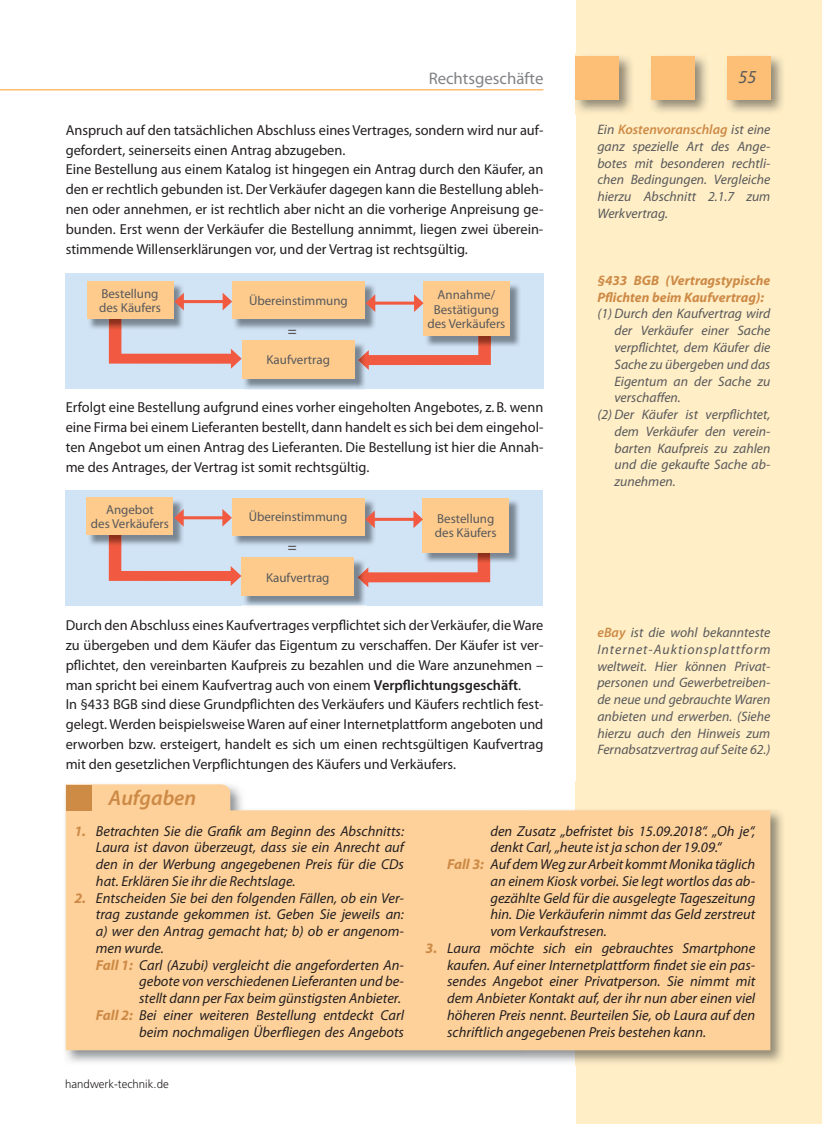
<style>
.page{position:relative;width:822px;height:1124px;background:#fff}
.page>*{position:absolute;margin:0;border:0;box-sizing:border-box;transform-origin:0 0}
.t1{font:italic 600 21.3px "Myriad Pro";color:#cd8a46}
.t2{font:italic 18.3px "Myriad Pro";color:#58595b}
.t3{font:16.8px "Myriad Pro";color:#808285}
.t4{font:600 15.3px "Myriad Pro";color:#58595b}
.t5{font:14.55px/19.8px "Myriad Pro";color:#231f20}
.t6{font:italic 14.55px/16.8px "Myriad Pro";color:#231f20;text-align:justify}
.t7{font:italic 13.65px/16.8px "Myriad Pro";color:#58595b;text-align:justify}
.t8{font:italic 700 13.65px/16.8px "Myriad Pro";color:#cd8a46}
.t9{font:12.9px/14.5px "Myriad Pro";color:#58595b}
.t10{font:300 11.4px "Frutiger LT Std";color:#231f20}
.s1{font-weight:600}
.s2{font-weight:600;color:#cd8a46}
.s3{font-weight:700;color:#cd8a46}
</style>
<div class="page">
<div style="left:575px;top:0;width:246px;height:1124px;background:#ffeec6"></div>
<img style="left:727px;top:56px;width:56px;height:56px">
<div style="left:727px;top:56px;width:43px;height:43px;background:#fdbf75"></div>
<img style="left:651px;top:56px;width:56px;height:56px">
<div style="left:651px;top:56px;width:43px;height:43px;background:#fdbf75"></div>
<img style="left:575px;top:56px;width:57px;height:56px">
<div style="left:575px;top:56px;width:44px;height:43px;background:#fdbf75"></div>
<hr style="left:0;top:89px;width:543px;height:2px;background:#fdbf75">
<img style="left:65px;top:784px;width:718px;height:279px">
<svg style="left:66px;top:784px;width:704px;height:266px;background:#fdd3a0"></svg>
<div style="left:66px;top:785px;width:26px;height:26px;background:#ce8b46"></div>
<div style="left:65px;top:274px;width:478px;height:115px;background:#d1e4f6"></div>
<img style="left:89px;top:283px;width:95px;height:47px">
<div style="left:87px;top:281px;width:86px;height:38px;background:#fecb8d"></div>
<img style="left:242px;top:283px;width:133px;height:46px">
<div style="left:232px;top:281px;width:132px;height:38px;background:#fecb8d"></div>
<img style="left:491px;top:283px;width:29px;height:63px">
<div style="left:423px;top:282px;width:86px;height:54px;background:#fecb8d"></div>
<img style="left:243px;top:341px;width:122px;height:49px">
<div style="left:242px;top:340px;width:112px;height:39px;background:#fecb8d"></div>
<svg style="left:109px;top:293px;width:133px;height:76px"></svg>
<svg style="left:358px;top:294px;width:133px;height:76px"></svg>
<div style="left:65px;top:490px;width:478px;height:115px;background:#d1e4f6"></div>
<img style="left:89px;top:500px;width:94px;height:46px">
<div style="left:87px;top:498px;width:86px;height:37px;background:#fecb8d"></div>
<img style="left:241px;top:499px;width:134px;height:46px">
<div style="left:232px;top:498px;width:132px;height:37px;background:#fecb8d"></div>
<img style="left:490px;top:500px;width:29px;height:63px">
<div style="left:422px;top:498px;width:87px;height:54px;background:#fecb8d"></div>
<img style="left:243px;top:560px;width:122px;height:46px">
<div style="left:241px;top:557px;width:113px;height:39px;background:#fecb8d"></div>
<svg style="left:109px;top:509px;width:132px;height:77px"></svg>
<svg style="left:357px;top:510px;width:133px;height:77px"></svg>
<p class="t3" style="left:428px;top:72px;width:116px">Rechtsgeschäfte</p>
<p class="t5" style="left:66px;top:121px;width:479px">Anspruch auf den tatsächlichen Abschluss eines Vertrages, sondern wird nur auf&shy;gefordert, seinerseits einen Antrag abzugeben.<br>Eine Bestellung aus einem Katalog ist hingegen ein Antrag durch den Käufer, an den er rechtlich gebunden ist. Der Verkäufer dagegen kann die Bestellung ableh&shy;nen oder annehmen, er ist rechtlich aber nicht an die vorherige Anpreisung ge&shy;bunden. Erst wenn der Verkäufer die Bestellung annimmt, liegen zwei überein&shy;stimmende Willenserklärungen vor, und der Vertrag ist rechtsgültig.</p>
<p class="t9" style="left:99px;top:287px;width:63px">Bestellung des Käufers</p>
<p class="t9" style="left:249px;top:294px;width:100px">Übereinstimmung</p>
<p class="t9" style="left:427px;top:288px;width:79px;text-align:center">Annahme/<br>Bestätigung des Verkäufers</p>
<p class="t9" style="left:266px;top:354px;width:65px">Kaufvertrag</p>
<p class="t4" style="left:288px;top:325px;width:10px">=</p>
<p class="t5" style="left:66px;top:398px;width:479px;text-align:justify">Erfolgt eine Bestellung aufgrund eines vorher eingeholten Angebotes, z. B. wenn eine Firma bei einem Lieferanten bestellt, dann handelt es sich bei dem eingehol&shy;ten Angebot um einen Antrag des Lieferanten. Die Bestellung ist hier die Annah&shy;me des Antrages, der Vertrag ist somit rechtsgültig.</p>
<p class="t9" style="left:91px;top:503px;width:79px;text-align:center">Angebot<br>des Verkäufers</p>
<p class="t9" style="left:249px;top:511px;width:100px">Übereinstimmung</p>
<p class="t9" style="left:435px;top:512px;width:63px">Bestellung des Käufers</p>
<p class="t9" style="left:266px;top:571px;width:65px">Kaufvertrag</p>
<p class="t4" style="left:288px;top:541px;width:10px">=</p>
<p class="t5" style="left:66px;top:616px;width:479px">Durch den Abschluss eines Kaufvertrages verpflichtet sich der Verkäufer, die Ware zu übergeben und dem Käufer das Eigentum zu verschaffen. Der Käufer ist ver&shy;pflichtet, den vereinbarten Kaufpreis zu bezahlen und die Ware anzunehmen – man spricht bei einem Kaufvertrag auch von einem <span class="s1">Verpflichtungsgeschäft</span>.<br>In §433 BGB sind diese Grundpflichten des Verkäufers und Käufers rechtlich fest&shy;gelegt. Werden beispielsweise Waren auf einer Internetplattform angeboten und erworben bzw. ersteigert, handelt es sich um einen rechtsgültigen Kaufvertrag mit den gesetzlichen Verpflichtungen des Käufers und Verkäufers.</p>
<p class="t2" style="left:738px;top:70px;width:19px">55</p>
<p class="t7" style="left:597px;top:122px;width:174px">Ein <span class="s2">Kostenvoranschlag</span> ist eine ganz spezielle Art des Ange&shy;botes mit besonderen rechtli&shy;chen Bedingungen. Vergleiche hierzu Abschnitt 2.1.7 zum Werkvertrag.</p>
<p class="t8" style="left:597px;top:273px;width:174px">§433 BGB (Vertragstypische<br>Pflichten beim Kaufvertrag):</p>
<p class="t7" style="left:597px;top:306px;width:174px">(1) Durch den Kaufvertrag wird</p>
<p class="t7" style="left:614px;top:323px;width:157px">der Verkäufer einer Sache</p>
<p class="t7" style="left:614px;top:340px;width:157px">verpflichtet, dem Käufer die</p>
<p class="t7" style="left:614px;top:357px;width:157px">Sache zu übergeben und das</p>
<p class="t7" style="left:614px;top:373px;width:157px">Eigentum an der Sache zu</p>
<p class="t7" style="left:614px;top:390px;width:68px">verschaffen.</p>
<p class="t7" style="left:597px;top:407px;width:174px">(2) Der Käufer ist verpflichtet,</p>
<p class="t7" style="left:614px;top:424px;width:157px">dem Verkäufer den verein-</p>
<p class="t7" style="left:614px;top:440px;width:157px">barten Kaufpreis zu zahlen</p>
<p class="t7" style="left:614px;top:457px;width:157px">und die gekaufte Sache ab-</p>
<p class="t7" style="left:614px;top:474px;width:63px">zunehmen.</p>
<p class="t7" style="left:597px;top:625px;width:174px"><span class="s2">eBay</span> ist die wohl bekannteste Internet-Auktionsplattform weltweit. Hier können Privat&shy;personen und Gewerbetreiben&shy;de neue und gebrauchte Waren anbieten und erwerben. (Siehe hierzu auch den Hinweis zum Fernabsatzvertrag auf Seite 62.)</p>
<h1 class="t1" style="left:109px;top:790px;width:89px">Aufgaben</h1>
<p class="t6" style="left:96px;top:823px;width:309px;text-indent:-22px"><span class="s3">1.</span> Betrachten Sie die Grafik am Beginn des Abschnitts:<br>Laura ist davon überzeugt, dass sie ein Anrecht auf den in der Werbung angegebenen Preis für die CDs hat. Erklären Sie ihr die Rechtslage.</p>
<p class="t6" style="left:74px;top:890px;width:331px"><span class="s3">2.</span> Entscheiden Sie bei den folgenden Fällen, ob ein Ver-</p>
<p class="t6" style="left:96px;top:907px;width:309px">trag zustande gekommen ist. Geben Sie jeweils an:</p>
<p class="t6" style="left:96px;top:924px;width:309px">a) wer den Antrag gemacht hat; b) ob er angenom-</p>
<p class="t6" style="left:96px;top:940px;width:70px">men wurde.</p>
<p class="t6" style="left:96px;top:957px;width:309px"><span class="s3">Fall 1:</span> Carl (Azubi) vergleicht die angeforderten An-</p>
<p class="t6" style="left:139px;top:974px;width:266px">gebote von verschiedenen Lieferanten und be-</p>
<p class="t6" style="left:139px;top:991px;width:263px">stellt dann per Fax beim günstigsten Anbieter.</p>
<p class="t6" style="left:96px;top:1007px;width:309px"><span class="s3">Fall 2:</span> Bei einer weiteren Bestellung entdeckt Carl</p>
<p class="t6" style="left:139px;top:1024px;width:266px">beim nochmaligen Überfliegen des Angebots</p>
<p class="t10" style="left:65px;top:1077px;width:105px">handwerk-technik.de</p>
<p class="t6" style="left:490px;top:823px;width:266px">den Zusatz „befristet bis 15.09.2018“. „Oh je“,</p>
<p class="t6" style="left:490px;top:840px;width:232px">denkt Carl, „heute ist ja schon der 19.09.“</p>
<p class="t6" style="left:447px;top:857px;width:309px"><span class="s3">Fall 3:</span> Auf dem Weg zur Arbeit kommt Monika täglich</p>
<p class="t6" style="left:490px;top:873px;width:266px">an einem Kiosk vorbei. Sie legt wortlos das ab-</p>
<p class="t6" style="left:490px;top:890px;width:266px">gezählte Geld für die ausgelegte Tageszeitung</p>
<p class="t6" style="left:490px;top:907px;width:266px">hin. Die Verkäuferin nimmt das Geld zerstreut</p>
<p class="t6" style="left:490px;top:924px;width:118px">vom Verkaufstresen.</p>
<p class="t6" style="left:447px;top:940px;width:309px;text-indent:-22px"><span class="s3">3.</span> Laura möchte sich ein gebrauchtes Smartphone kaufen. Auf einer Internetplattform findet sie ein pas&shy;sendes Angebot einer Privatperson. Sie nimmt mit dem Anbieter Kontakt auf, der ihr nun aber einen viel höheren Preis nennt. Beurteilen Sie, ob Laura auf den schriftlich angegebenen Preis bestehen kann.</p>
</div>
